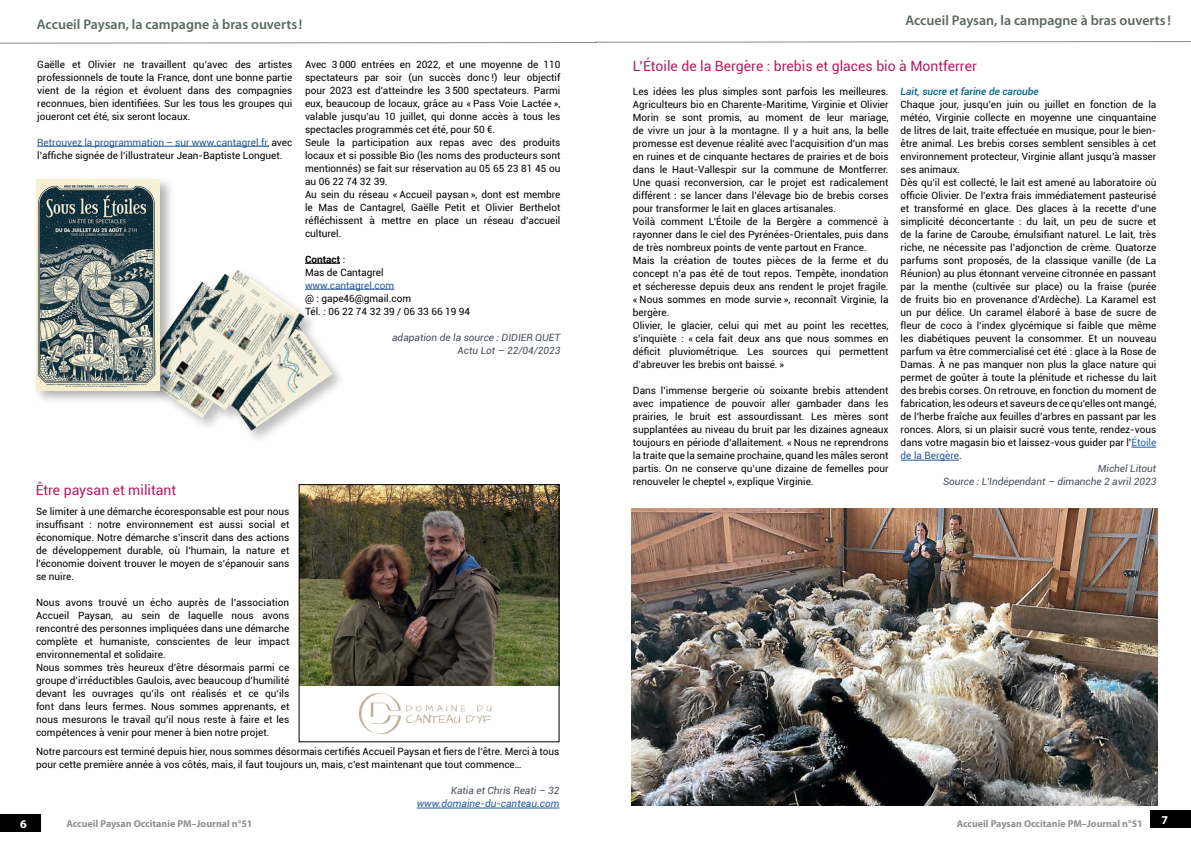
<style>
.page{position:relative;width:1191px;height:842px;background:#fff}
.page>*{position:absolute;margin:0;border:0;box-sizing:border-box;transform-origin:0 0}
.t1{font:26.5px/29.8px "Cairo Font 1 0";color:#000}
.Subheading{font:600 14px "Myriad Pro";color:#59695d}
.Titre{font:14px "Roboto";color:#ae2061}
.t2{font:13.3px "Cairo Font 2 0";color:#1d2022}
.t3{font:700 12px "Myriad Pro";color:#fff}
.Body{font:10px/13px "Roboto";color:#000;text-align:justify}
.signature{font:italic 10px "Roboto";color:#474f59}
.pagination{font:700 10px "Myriad Pro";color:#8d8f92}
.Sous_titre_gras__it{font:italic 500 10px "Roboto";color:#006588}
.signature-2{font:italic 10px "Roboto";color:#275b9b}
.Body-2{font:10px "Roboto";color:#275b9b}
.Body-3{font:700 10px "Roboto";color:#000}
.s1{color:#275b9b}
.s2{font-weight:400}
.s3{font-family:"Cairo Font 1 1"}
</style>
<div class="page">
<div style="left:0;top:814px;width:40px;height:18px;background:#000"></div>
<img style="left:301px;top:486px;width:256px;height:200px">
<img style="left:358px;top:693px;width:134px;height:42px">
<div style="left:299px;top:484px;width:260px;height:258px;border:1px solid #000"></div>
<hr style="left:37px;top:146px;width:230px;height:1px;background:#275b9b">
<hr style="left:305px;top:263px;width:35px;height:1px;background:#000">
<hr style="left:305px;top:289px;width:89px;height:1px;background:#275b9b">
<div style="left:136px;top:268px;width:211px;height:177px;background:#fff"></div>
<img style="left:181px;top:410px;width:30px;height:8px">
<img style="left:211px;top:317px;width:121px;height:114px">
<img style="left:235px;top:270px;width:69px;height:140px">
<img style="left:174px;top:274px;width:115px;height:136px">
<div style="left:33px;top:176px;width:142px;height:229px;background:#000;opacity:.32"></div>
<img style="left:36px;top:180px;width:124px;height:210px">
<hr style="left:417px;top:808px;width:142px;height:1px;background:#275b9b">
<svg style="left:0;top:41px;width:1191px;height:2px"></svg>
<div style="left:1150px;top:810px;width:40px;height:18px;background:#000"></div>
<svg style="left:1131px;top:447px;width:25px;height:1px"></svg>
<hr style="left:900px;top:460px;width:59px;height:1px;background:#275b9b">
<img style="left:631px;top:508px;width:526px;height:298px">
<svg style="left:635px;top:508px;width:8px;height:4px"></svg>
<p class="Subheading" style="left:37px;top:16px;width:267px">Accueil Paysan, la campagne à bras ouverts !</p>
<p class="Body" style="left:37px;top:57px;width:256px">Gaëlle et Olivier ne travaillent qu’avec des artistes professionnels de toute la France, dont une bonne partie vient de la région et évoluent dans des compagnies reconnues, bien identifiées. Sur les tous les groupes qui joueront cet été, six seront locaux.</p>
<p class="Body" style="left:37px;top:135px;width:256px"><span class="s1">Retrouvez la programmation – sur www.cantagrel.fr</span>, avec l’affiche signée de l’illustrateur Jean-Baptiste Longuet.</p>
<p class="Body" style="left:305px;top:57px;width:257px">Avec 3 000 entrées en 2022, et une moyenne de 110 spectateurs par soir (un succès donc !) leur objectif pour 2023 est d’atteindre les 3 500 spectateurs. Parmi eux, beaucoup de locaux, grâce au « Pass Voie Lactée », valable jusqu’au 10 juillet, qui donne accès à tous les spectacles programmés cet été, pour 50 €.</p>
<p class="Body" style="left:305px;top:135px;width:257px">Seule la participation aux repas avec des produits locaux et si possible Bio (les noms des producteurs sont mentionnés) se fait sur réservation au 05 65 23 81 45 ou au 06 22 74 32 39.</p>
<p class="Body" style="left:305px;top:187px;width:257px">Au sein du réseau « Accueil paysan », dont est membre le Mas de Cantagrel, Gaëlle Petit et Olivier Berthelot réfléchissent à mettre en place un réseau d’accueil culturel.</p>
<p class="Body-3" style="left:305px;top:252px;width:42px">Contact <span class="s2">:</span></p>
<p class="Body" style="left:305px;top:265px;width:80px">Mas de Cantagrel</p>
<p class="Body-2" style="left:305px;top:278px;width:91px">www.cantagrel.com</p>
<p class="Body" style="left:305px;top:291px;width:108px">@ : gape46@gmail.com</p>
<p class="Body" style="left:305px;top:304px;width:167px">Tél. : 06 22 74 32 39 / 06 33 66 19 94</p>
<p class="signature" style="left:392px;top:330px;width:170px">adapation de la source : DIDIER QUET</p>
<p class="signature" style="left:457px;top:343px;width:104px">Actu Lot – 22/04/2023</p>
<p class="t3" style="left:20px;top:817px;width:8px">6</p>
<p class="Titre" style="left:36px;top:480px;width:142px">Être paysan et militant</p>
<p class="Body" style="left:36px;top:504px;width:255px">Se limiter à une démarche écoresponsable est pour nous insuffisant : notre environnement est aussi social et économique. Notre démarche s’inscrit dans des actions de développement durable, où l’humain, la nature et l’économie doivent trouver le moyen de s’épanouir sans se nuire.</p>
<p class="Body" style="left:36px;top:595px;width:255px">Nous avons trouvé un écho auprès de l’association Accueil Paysan, au sein de laquelle nous avons rencontré des personnes impliquées dans une démarche complète et humaniste, conscientes de leur impact environnemental et solidaire.</p>
<p class="Body" style="left:36px;top:660px;width:255px">Nous sommes très heureux d’être désormais parmi ce groupe d’irréductibles Gaulois, avec beaucoup d’humilité devant les ouvrages qu’ils ont réalisés et ce qu’ils font dans leurs fermes. Nous sommes apprenants, et nous mesurons le travail qu’il nous reste à faire et les compétences à venir pour mener à bien notre projet.</p>
<p class="Body" style="left:36px;top:745px;width:525px">Notre parcours est terminé depuis hier, nous sommes désormais certifiés Accueil Paysan et fiers de l’être. Merci à tous pour cette première année à vos côtés, mais, il faut toujours un, mais, c’est maintenant que tout commence…</p>
<p class="signature" style="left:451px;top:784px;width:110px">Katia et Chris Reati – 32</p>
<p class="signature-2" style="left:417px;top:797px;width:144px">www.domaine-du-canteau.com</p>
<p class="pagination" style="left:66px;top:818px;width:187px">Accueil Paysan Occitanie PM–Journal n°51</p>
<p class="Subheading" style="left:905px;top:12px;width:267px">Accueil Paysan, la campagne à bras ouverts !</p>
<p class="Titre" style="left:633px;top:56px;width:345px">L’Étoile de la Bergère : brebis et glaces bio à Montferrer</p>
<p class="Body" style="left:633px;top:85px;width:257px">Les idées les plus simples sont parfois les meilleures.<br>Agriculteurs bio en Charente-Maritime, Virginie et Olivier Morin se sont promis, au moment de leur mariage, de vivre un jour à la montagne. Il y a huit ans, la belle promesse est devenue réalité avec l’acquisition d’un mas en ruines et de cinquante hectares de prairies et de bois dans le Haut-Vallespir sur la commune de Montferrer.<br>Une quasi reconversion, car le projet est radicalement différent : se lancer dans l’élevage bio de brebis corses pour transformer le lait en glaces artisanales.</p>
<p class="Body" style="left:633px;top:215px;width:257px">Voilà comment L’Étoile de la Bergère a commencé à rayonner dans le ciel des Pyrénées-Orientales, puis dans de très nombreux points de vente partout en France.</p>
<p class="Body" style="left:633px;top:254px;width:257px">Mais la création de toutes pièces de la ferme et du concept n’a pas été de tout repos. Tempête, inondation et sécheresse depuis deux ans rendent le projet fragile. « Nous sommes en mode survie », reconnaît Virginie, la bergère.</p>
<p class="Body" style="left:633px;top:319px;width:257px">Olivier, le glacier, celui qui met au point les recettes, s’inquiète : « cela fait deux ans que nous sommes en déficit pluviométrique. Les sources qui permettent d’abreuver les brebis ont baissé. »</p>
<p class="Body" style="left:633px;top:384px;width:257px">Dans l’immense bergerie où soixante brebis attendent avec impatience de pouvoir aller gambader dans les prairies, le bruit est assourdissant. Les mères sont supplantées au niveau du bruit par les dizaines agneaux toujours en période d’allaitement. « Nous ne reprendrons la traite que la semaine prochaine, quand les mâles seront partis. On ne conserve qu’une dizaine de femelles pour renouveler le cheptel », explique Virginie.</p>
<p class="Sous_titre_gras__it" style="left:900px;top:85px;width:140px">Lait, sucre et farine de caroube</p>
<p class="Body" style="left:900px;top:98px;width:257px">Chaque jour, jusqu’en juin ou juillet en fonction de la météo, Virginie collecte en moyenne une cinquantaine de litres de lait, traite effectuée en musique, pour le bien&shy;être animal. Les brebis corses semblent sensibles à cet environnement protecteur, Virginie allant jusqu’à masser ses animaux.</p>
<p class="Body" style="left:900px;top:176px;width:257px">Dès qu’il est collecté, le lait est amené au laboratoire où officie Olivier. De l’extra frais immédiatement pasteurisé et transformé en glace. Des glaces à la recette d’une simplicité déconcertante : du lait, un peu de sucre et de la farine de Caroube, émulsifiant naturel. Le lait, très riche, ne nécessite pas l’adjonction de crème. Quatorze parfums sont proposés, de la classique vanille (de La Réunion) au plus étonnant verveine citronnée en passant par la menthe (cultivée sur place) ou la fraise (purée de fruits bio en provenance d’Ardèche). La Karamel est un pur délice. Un caramel élaboré à base de sucre de fleur de coco à l’index glycémique si faible que même les diabétiques peuvent la consommer. Et un nouveau parfum va être commercialisé cet été : glace à la Rose de Damas. À ne pas manquer non plus la glace nature qui permet de goûter à toute la plénitude et richesse du lait des brebis corses. On retrouve, en fonction du moment de fabrication, les odeurs et saveurs de ce qu’elles ont mangé, de l’herbe fraîche aux feuilles d’arbres en passant par les ronces. Alors, si un plaisir sucré vous tente, rendez-vous dans votre magasin bio et laissez-vous guider par l’<span class="s1">Étoile de la Bergère</span>.</p>
<p class="signature" style="left:1097px;top:462px;width:60px">Michel Litout</p>
<p class="signature" style="left:943px;top:475px;width:215px">Source : L’Indépendant – dimanche 2 avril 2023</p>
<p class="t1" style="left:631px;top:400px;width:515px">L<span class="s3">ʼ</span>Étoile de la Bergère : brebis et glaces bio à Montferrer</p>
<p class="t2" style="left:653px;top:470px;width:34px">2 min</p>
<p class="pagination" style="left:956px;top:818px;width:187px">Accueil Paysan Occitanie PM–Journal n°51</p>
<p class="t3" style="left:1161px;top:813px;width:8px">7</p>
</div>
